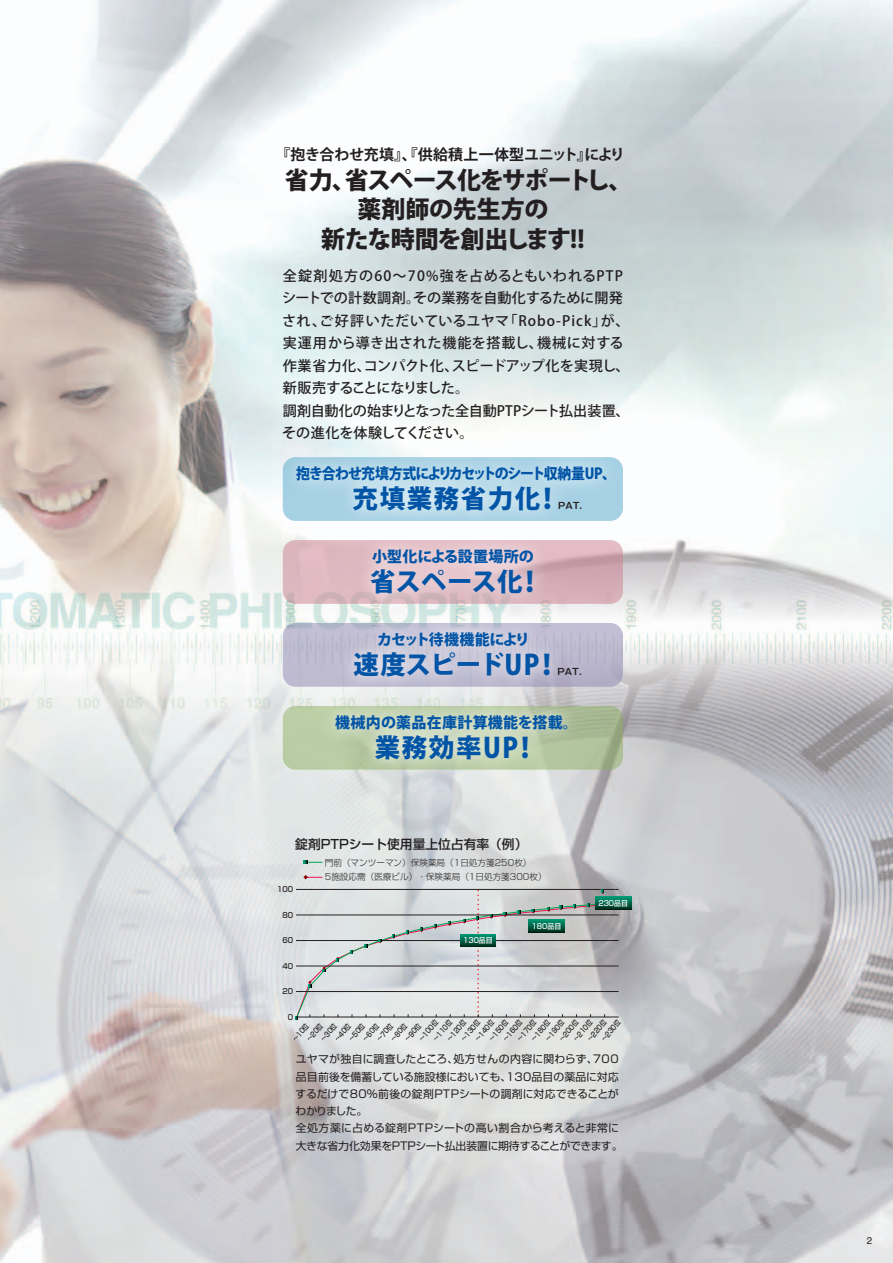
<style>
.page{position:relative;width:893px;height:1263px;background:#fff}
.page>*{position:absolute;margin:0;border:0;box-sizing:border-box;transform-origin:0 0}
.t1{font:800 25.5px "Koz Go Pro";letter-spacing:.06em;color:#0154a6}
.t2{font:800 24px/29.2px "Koz Go Pro";letter-spacing:-.05em;color:#231f20;text-align:center}
.t3{font:700 15px "Koz Go Pro";letter-spacing:-.015em;color:#231f20}
.t4{font:800 15px "Koz Go Pro";letter-spacing:-.075em;color:#0154a6;scale:.93 1}
.t5{font:800 15px "Koz Go Pro";letter-spacing:.02em;color:#0154a6}
.t6{font:800 15px "Koz Go Pro";letter-spacing:-.075em;color:#0154a6}
.t7{font:800 15px "Koz Go Pro";letter-spacing:.015em;color:#0154a6}
.t8{font:500 14.1px/22.5px "Koz Go Pro";letter-spacing:.01em;color:#231f20}
.t9{font:500 12.75px "Shin Go Pro";color:#231f20}
.t10{font:10.8px/17.2px "Shin Go Pro";color:#231f20}
.t11{font:9.75px "Helvetica";color:#231f20}
.t12{font:700 9px "Gothic MB101 Pro De";color:#231f20}
.t13{font:300 8.7px/14.1px "Shin Go Pro";color:#231f20}
.t14{font:500 7.5px "Shin Go Pro";color:#231f20;scale:.94 1}
.t15{font:500 7.35px "Shin Go Pro";color:#fff;scale:.94 1}
.t16{font:500 7.2px "Shin Go Pro";color:#231f20;scale:.82 1}
.s1{font-size:27.6px}
</style>
<div class="page">
<img style="left:0;top:0;width:893px;height:1263px">
<svg style="left:295px;top:889px;width:324px;height:131px;background:#c9cccd"></svg>
<svg style="left:595px;top:897px;width:36px;height:12px"></svg>
<svg style="left:529px;top:919px;width:35px;height:13px"></svg>
<svg style="left:460px;top:934px;width:36px;height:13px"></svg>
<svg style="left:304px;top:861px;width:18px;height:3px"></svg>
<svg style="left:303px;top:875px;width:19px;height:4px"></svg>
<img style="left:265px;top:443px;width:376px;height:100px">
<img style="left:282px;top:626px;width:342px;height:66px">
<img style="left:282px;top:692px;width:342px;height:100px">
<img style="left:282px;top:526px;width:342px;height:100px">
<p class="t3" style="left:276px;top:145px;width:351px">『抱き合わせ充填』、『供給積上一体型ユニット』により</p>
<h2 class="t2" style="left:285px;top:167px;width:349px">省力、省スペース化をサポートし、薬剤師の先生方の<br>新たな時間を創出します!!</h2>
<p class="t8" style="left:282px;top:265px;width:349px">全錠剤処方の60～70%強を占めるともいわれるPTPシートでの計数調剤。その業務を自動化するために開発され、ご好評いただいているユヤマ「Robo-Pick」が、実運用から導き出された機能を搭載し、機械に対する作業省力化、コンパクト化、スピードアップ化を実現し、新販売することになりました。<br>調剤自動化の始まりとなった全自動PTPシート払出装置、その進化を体験してください。</p>
<p class="t4" style="left:296px;top:463px;width:345px">抱き合わせ充填方式によりカセットのシート収納量UP、</p>
<h1 class="t1" style="left:353px;top:482px;width:209px">充填業務省力化<span class="s1">！</span></h1>
<p class="t12" style="left:558px;top:498px;width:26px">PAT.</p>
<p class="t7" style="left:372px;top:546px;width:163px">小型化による設置場所の</p>
<h1 class="t1" style="left:370px;top:565px;width:174px">省スペース化<span class="s1">！</span></h1>
<p class="t6" style="left:377px;top:629px;width:154px">カセット待機機能により</p>
<h1 class="t1" style="left:353px;top:648px;width:208px">速度スピード<span class="s1">UP！</span></h1>
<p class="t5" style="left:335px;top:712px;width:244px">機械内の薬品在庫計算機能を搭載。</p>
<h1 class="t1" style="left:375px;top:731px;width:165px">業務効率<span class="s1">UP！</span></h1>
<p class="t12" style="left:557px;top:664px;width:26px">PAT.</p>
<p class="t9" style="left:295px;top:833px;width:234px">錠剤PTPシート使用量上位占有率（例）</p>
<p class="t13" style="left:325px;top:854px;width:223px">門前（マンツーマン）保険薬局（1日処方箋250枚）<br>5施設応需（医療ビル）・保険薬局（1日処方箋300枚）</p>
<p class="t14" style="left:277px;top:883px;width:19px">100</p>
<p class="t14" style="left:282px;top:909px;width:13px">80</p>
<p class="t14" style="left:282px;top:934px;width:13px">60</p>
<p class="t14" style="left:282px;top:960px;width:13px">40</p>
<p class="t14" style="left:282px;top:985px;width:13px">20</p>
<p class="t14" style="left:288px;top:1011px;width:7px">0</p>
<p class="t15" style="left:598px;top:897px;width:33px">230品目</p>
<p class="t15" style="left:532px;top:920px;width:33px">180品目</p>
<p class="t15" style="left:463px;top:934px;width:33px">130品目</p>
<p class="t16" style="left:556px;top:1037px;width:32px;rotate:-51deg">～200位</p>
<p class="t16" style="left:528px;top:1037px;width:32px;rotate:-51deg">～180位</p>
<p class="t16" style="left:598px;top:1037px;width:32px;rotate:-51deg">～230位</p>
<p class="t16" style="left:444px;top:1037px;width:32px;rotate:-51deg">～120位</p>
<p class="t16" style="left:500px;top:1037px;width:32px;rotate:-51deg">～160位</p>
<p class="t16" style="left:514px;top:1037px;width:32px;rotate:-51deg">～170位</p>
<p class="t16" style="left:416px;top:1037px;width:32px;rotate:-51deg">～100位</p>
<p class="t16" style="left:584px;top:1037px;width:32px;rotate:-51deg">～220位</p>
<p class="t16" style="left:486px;top:1037px;width:32px;rotate:-51deg">～150位</p>
<p class="t16" style="left:542px;top:1037px;width:32px;rotate:-51deg">～190位</p>
<p class="t16" style="left:570px;top:1037px;width:32px;rotate:-51deg">～210位</p>
<p class="t16" style="left:430px;top:1037px;width:32px;rotate:-51deg">～110位</p>
<p class="t16" style="left:458px;top:1037px;width:32px;rotate:-51deg">～130位</p>
<p class="t16" style="left:472px;top:1037px;width:32px;rotate:-51deg">～140位</p>
<p class="t16" style="left:360px;top:1037px;width:27px;rotate:-51deg">～60位</p>
<p class="t16" style="left:345px;top:1037px;width:27px;rotate:-51deg">～50位</p>
<p class="t16" style="left:317px;top:1037px;width:27px;rotate:-51deg">～30位</p>
<p class="t16" style="left:331px;top:1037px;width:27px;rotate:-51deg">～40位</p>
<p class="t16" style="left:374px;top:1037px;width:27px;rotate:-51deg">～70位</p>
<p class="t16" style="left:402px;top:1037px;width:27px;rotate:-51deg">～90位</p>
<p class="t16" style="left:289px;top:1037px;width:27px;rotate:-51deg">～10位</p>
<p class="t16" style="left:388px;top:1037px;width:27px;rotate:-51deg">～80位</p>
<p class="t16" style="left:303px;top:1037px;width:27px;rotate:-51deg">～20位</p>
<p class="t10" style="left:296px;top:1049px;width:329px">ユヤマが独自に調査したところ、処方せんの内容に関わらず、700品目前後を備蓄している施設様においても、130品目の薬品に対応するだけで80％前後の錠剤PTPシートの調剤に対応できることがわかりました。<br>全処方薬に占める錠剤PTPシートの高い割合から考えると非常に大きな省力化効果をPTPシート払出装置に期待することができます。</p>
<p class="t11" style="left:867px;top:1233px;width:7px">2</p>
</div>
